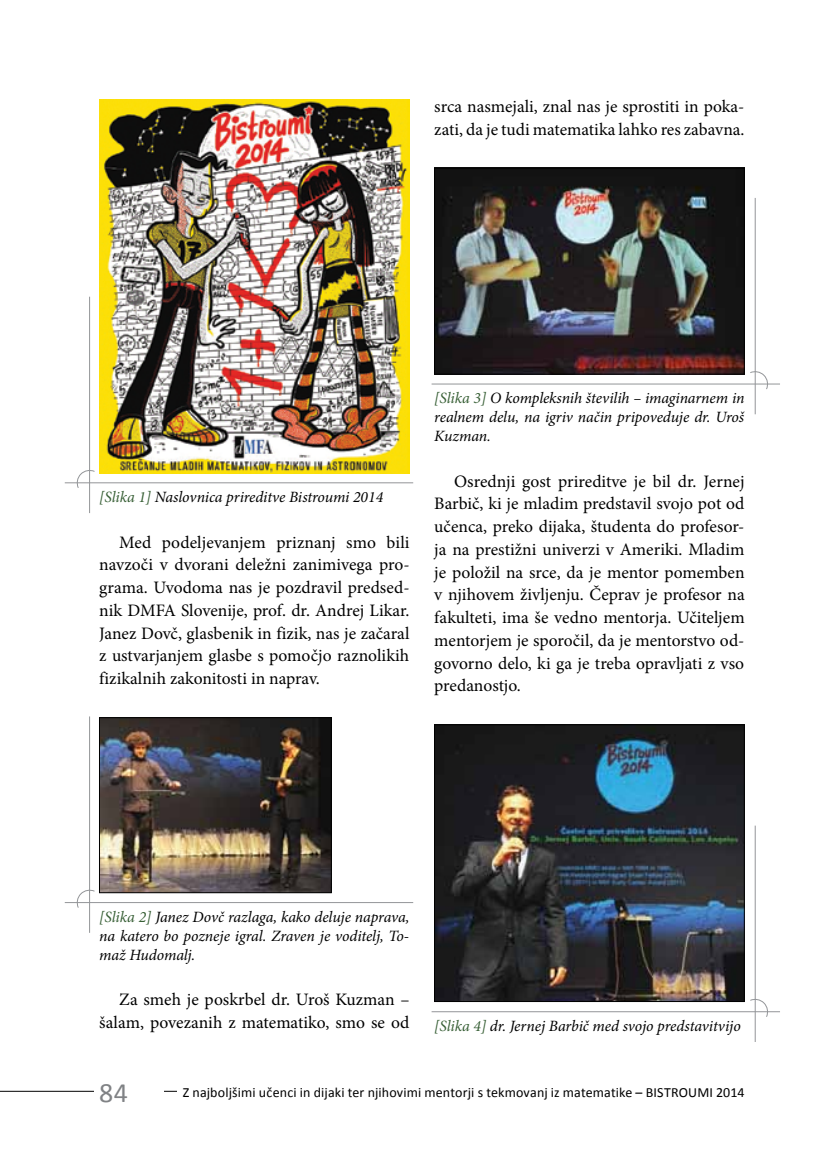
<style>
.page{position:relative;width:819px;height:1166px;background:#fff}
.page>*{position:absolute;margin:0;border:0;box-sizing:border-box;transform-origin:0 0}
.t1{font:28px "Calibri";color:#808285}
.t2{font:17.5px/22.8px "Minion Pro";color:#000;text-align:justify}
.t3{font:italic 15.75px/18.9px "Minion Pro";letter-spacing:-.005em;color:#000;text-align:justify}
.t4{font:14px "Calibri";letter-spacing:.01em;color:#000}
.s1{color:#375f35}
</style>
<div class="page">
<hr style="left:0;top:1091px;width:744px;height:1px;background:#000">
<div style="left:94px;top:1074px;width:70px;height:34px;background:#fff"></div>
<img style="left:99px;top:99px;width:310px;height:374px">
<img style="left:101px;top:719px;width:228px;height:172px">
<div style="left:99px;top:717px;width:232px;height:176px;border:1px solid #000"></div>
<img style="left:436px;top:170px;width:306px;height:202px">
<div style="left:434px;top:168px;width:310px;height:206px;border:1px solid #000"></div>
<img style="left:436px;top:726px;width:306px;height:274px">
<div style="left:434px;top:724px;width:310px;height:278px;border:1px solid #000"></div>
<hr style="left:431px;top:384px;width:349px;height:1px;background:#939598">
<hr style="left:754px;top:198px;width:1px;height:216px;background:#939598">
<svg style="left:749px;top:370px;width:19px;height:20px"></svg>
<hr style="left:65px;top:902px;width:348px;height:1px;background:#939598">
<hr style="left:89px;top:716px;width:1px;height:217px;background:#939598">
<svg style="left:76px;top:889px;width:19px;height:19px"></svg>
<hr style="left:65px;top:482px;width:348px;height:1px;background:#939598">
<hr style="left:89px;top:297px;width:1px;height:216px;background:#939598">
<svg style="left:76px;top:470px;width:20px;height:18px"></svg>
<hr style="left:431px;top:1011px;width:349px;height:1px;background:#939598">
<hr style="left:754px;top:825px;width:1px;height:217px;background:#939598">
<svg style="left:749px;top:998px;width:19px;height:20px"></svg>
<div style="left:177px;top:1086px;width:567px;height:18px;background:#fff"></div>
<p class="t2" style="left:434px;top:95px;width:312px">srca nasmejali, znal nas je sprostiti in poka&shy;zati, da je tudi matematika lahko res zabavna.</p>
<p class="t3" style="left:99px;top:488px;width:285px"><span class="s1">[Slika 1]</span> Naslovnica prireditve Bistroumi 2014</p>
<p class="t2" style="left:99px;top:531px;width:312px;text-indent:20px">Med podeljevanjem priznanj smo bili navzoči v dvorani deležni zanimivega pro&shy;grama. Uvodoma nas je pozdravil predsed&shy;nik DMFA Slovenije, prof. dr. Andrej Likar.<br>Janez Dovč, glasbenik in fizik, nas je začaral z ustvarjanjem glasbe s pomočjo raznolikih fizikalnih zakonitosti in naprav.</p>
<p class="t3" style="left:434px;top:389px;width:312px"><span class="s1">[Slika 3]</span> O kompleksnih številih – imaginarnem in realnem delu, na igriv način pripoveduje dr. Uroš Kuzman.</p>
<p class="t2" style="left:434px;top:470px;width:312px;text-indent:20px">Osrednji gost prireditve je bil dr. Jernej Barbič, ki je mladim predstavil svojo pot od učenca, preko dijaka, študenta do profesor&shy;ja na prestižni univerzi v Ameriki. Mladim je položil na srce, da je mentor pomemben v njihovem življenju. Čeprav je profesor na fakulteti, ima še vedno mentorja. Učiteljem mentorjem je sporočil, da je mentorstvo od&shy;govorno delo, ki ga je treba opravljati z vso predanostjo.</p>
<p class="t3" style="left:99px;top:907px;width:312px"><span class="s1">[Slika 2]</span> Janez Dovč razlaga, kako deluje naprava, na katero bo pozneje igral. Zraven je voditelj, To&shy;maž Hudomalj.</p>
<p class="t2" style="left:99px;top:988px;width:312px;text-align:right">Za smeh je poskrbel dr. Uroš Kuzman – šalam, povezanih z matematiko, smo se od</p>
<p class="t3" style="left:434px;top:1016px;width:308px"><span class="s1">[Slika 4]</span> dr. Jernej Barbič med svojo predstavitvijo</p>
<h1 class="t1" style="left:99px;top:1075px;width:30px">84</h1>
<p class="t4" style="left:183px;top:1083px;width:563px">Z najboljšimi učenci in dijaki ter njihovimi mentorji s tekmovanj iz matematike – BISTROUMI 2014</p>
</div>
